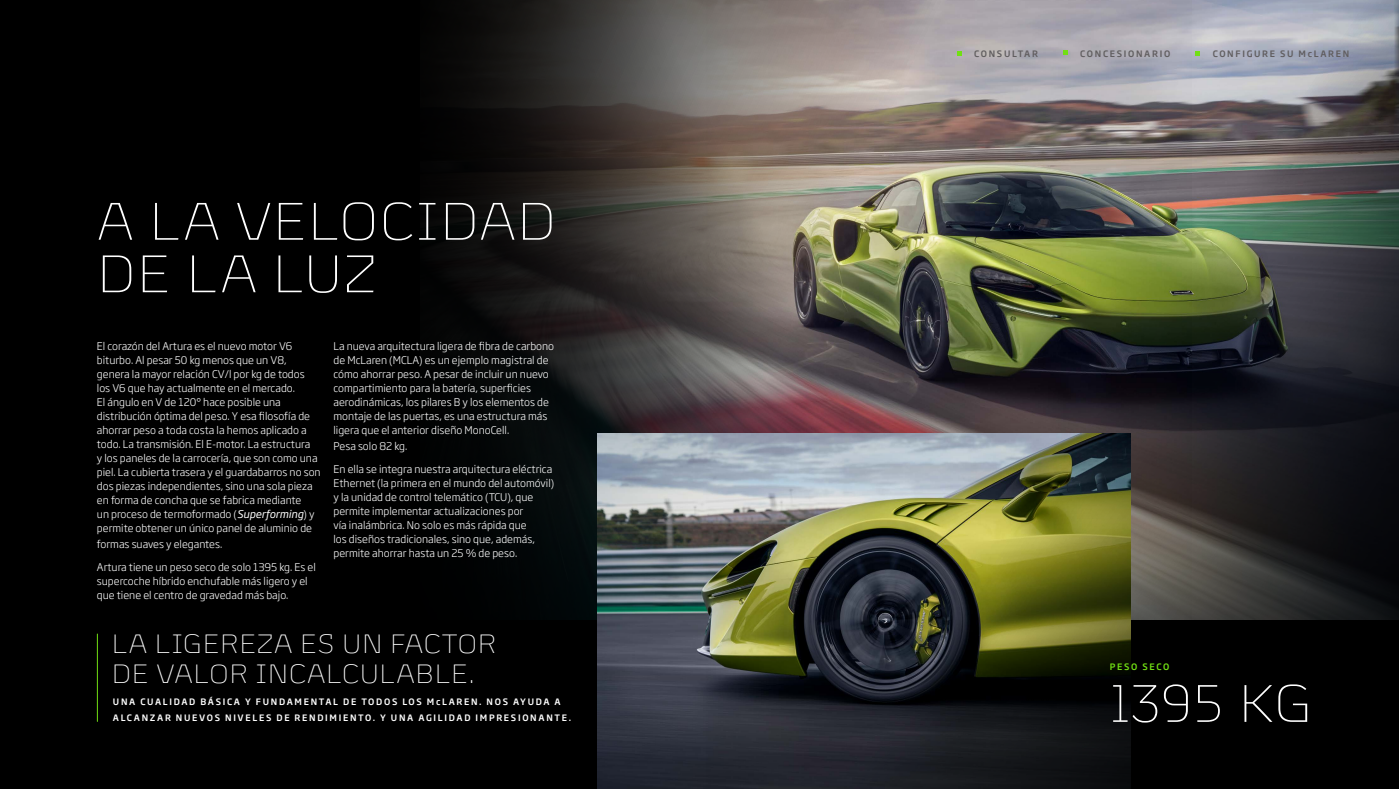
<style>
.page{position:relative;width:1399px;height:789px;background:#000}
.page>*{position:absolute;margin:0;border:0;box-sizing:border-box;transform-origin:0 0}
.t1{font:300 52.5px/52.5px "Mc Laren Bespoke";letter-spacing:.045em;color:#fff}
.t2{font:300 26.25px/29.8px "Mc Laren Bespoke";letter-spacing:.045em;color:#fff}
.t3{font:300 10.5px/14px "Soho Gothic Pro";color:#fff}
.t4{font:500 8.75px/15.8px "Soho Gothic Pro";letter-spacing:.195em;color:#fff}
.t5{font:500 8.75px "Soho Gothic Pro";letter-spacing:.195em;color:#605d5f}
.t6{font:500 8.75px "Soho Gothic Pro";letter-spacing:.195em;color:#71df13}
.s1{font-weight:400;font-style:italic}
</style>
<div class="page">
<svg style="left:439px;top:0;width:268px;height:619px"></svg>
<img style="left:597px;top:434px;width:110px;height:355px">
<img style="left:707px;top:0;width:692px;height:789px">
<hr style="left:97px;top:634px;width:1px;height:87px;background:#71df13">
<svg style="left:957px;top:51px;width:5px;height:5px"></svg>
<svg style="left:1063px;top:50px;width:5px;height:5px"></svg>
<svg style="left:1195px;top:51px;width:5px;height:5px"></svg>
<h1 class="t1" style="left:98px;top:195px;width:459px">A LA VELOCIDAD<br>DE LA LUZ</h1>
<p class="t3" style="left:97px;top:338px;width:225px">El corazón del Artura es el nuevo motor V6 biturbo. Al pesar 50 kg menos que un V8, genera la mayor relación CV/l por kg de todos<br>los V6 que hay actualmente en el mercado.<br>El ángulo en V de 120° hace posible una distribución óptima del peso. Y esa filosofía de ahorrar peso a toda costa la hemos aplicado a todo. La transmisión. El E-motor. La estructura<br>y los paneles de la carrocería, que son como una piel. La cubierta trasera y el guardabarros no son dos piezas independientes, sino una sola pieza en forma de concha que se fabrica mediante<br>un proceso de termoformado (<span class="s1">Superforming</span>) y permite obtener un único panel de aluminio de</p>
<p class="t3" style="left:97px;top:532px;width:220px;line-height:22.8px">formas suaves y elegantes.<br>Artura tiene un peso seco de solo 1395 kg. Es el</p>
<p class="t3" style="left:97px;top:573px;width:212px">supercoche híbrido enchufable más ligero y el que tiene el centro de gravedad más bajo.</p>
<p class="t3" style="left:334px;top:338px;width:222px">La nueva arquitectura ligera de fibra de carbono de McLaren (MCLA) es un ejemplo magistral de cómo ahorrar peso. A pesar de incluir un nuevo compartimiento para la batería, superficies aerodinámicas, los pilares B y los elementos de montaje de las puertas, es una estructura más ligera que el anterior diseño MonoCell.</p>
<p class="t3" style="left:334px;top:434px;width:220px;line-height:22.8px">Pesa solo 82 kg.<br>En ella se integra nuestra arquitectura eléctrica</p>
<p class="t3" style="left:334px;top:475px;width:222px">Ethernet (la primera en el mundo del automóvil) y la unidad de control telemático (TCU), que permite implementar actualizaciones por<br>vía inalámbrica. No solo es más rápida que<br>los diseños tradicionales, sino que, además, permite ahorrar hasta un 25 % de peso.</p>
<h2 class="t2" style="left:112px;top:629px;width:386px">LA LIGEREZA ES UN FACTOR<br>DE VALOR INCALCULABLE.</h2>
<p class="t4" style="left:113px;top:693px;width:460px">UNA CUALIDAD BÁSICA Y FUNDAMENTAL DE TODOS LOS McLAREN. NOS AYUDA A<br>ALCANZAR NUEVOS NIVELES DE RENDIMIENTO. Y UNA AGILIDAD IMPRESIONANTE.</p>
<p class="t5" style="left:974px;top:46px;width:65px">CONSULTAR</p>
<p class="t5" style="left:1080px;top:46px;width:92px">CONCESIONARIO</p>
<p class="t5" style="left:1213px;top:46px;width:138px">CONFIGURE SU McLAREN</p>
<p class="t6" style="left:1110px;top:660px;width:61px">PESO SECO</p>
<h1 class="t1" style="left:1110px;top:677px;width:203px">1395 KG</h1>
</div>
